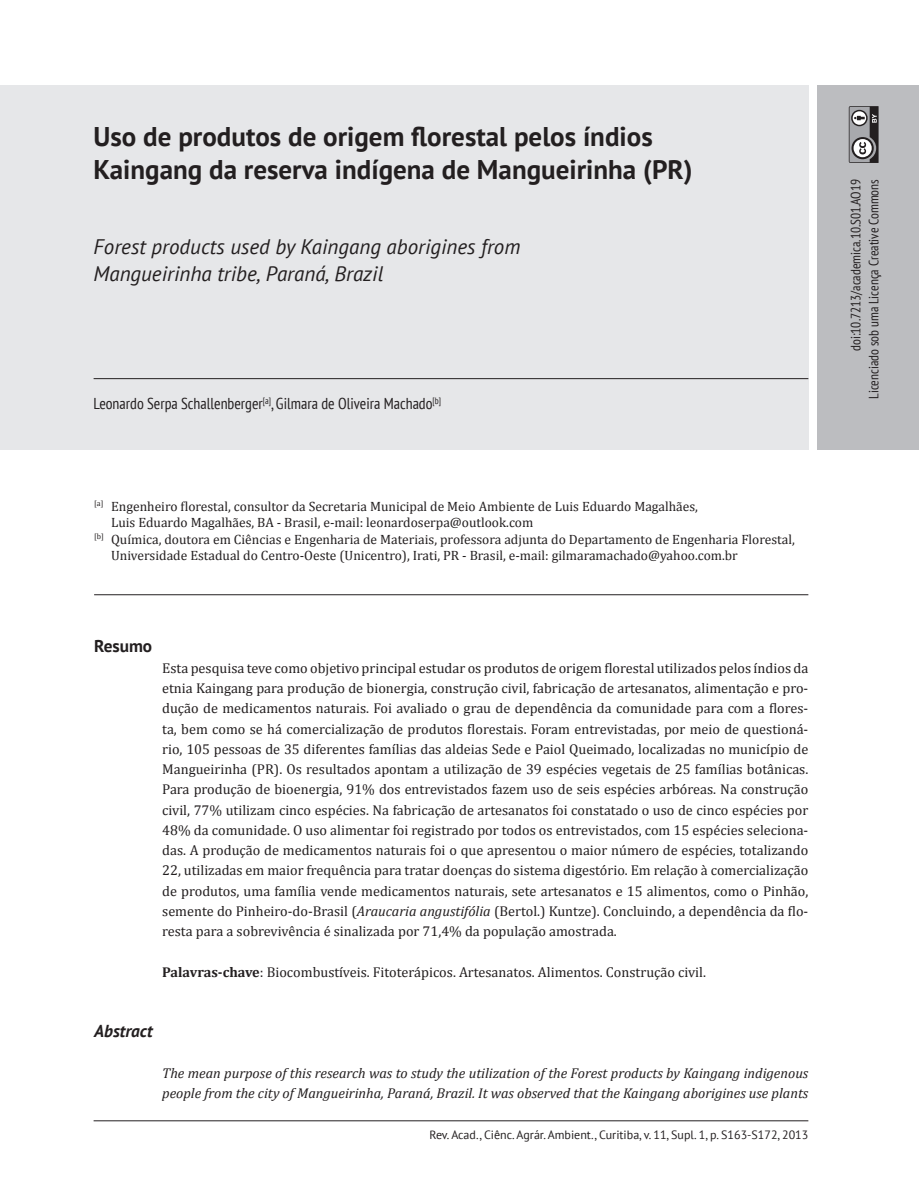
<style>
.page{position:relative;width:919px;height:1191px;background:#fff}
.page>*{position:absolute;margin:0;border:0;box-sizing:border-box;transform-origin:0 0}
.t1{font:700 27px/33px "PT Sans";color:#231f20}
.t2{font:italic 21px/27px "PT Sans";color:#231f20}
.t3{font:italic 700 17.25px "PT Sans";color:#231f20}
.t4{font:700 17.25px "PT Sans";color:#231f20}
.t5{font:condensed 15.75px "PT Sans";color:#231f20}
.t6{font:14.25px/20.2px "Cambria";color:#231f20;text-align:justify}
.t7{font:italic 14.25px/20.2px "Cambria";color:#231f20}
.t8{font:13.5px "Cambria";color:#231f20}
.t9{font:condensed 13.5px/18px "PT Sans";color:#231f20;text-align:right}
.t10{font:12px "PT Sans";color:#231f20}
.s1{font-style:italic}
.s2{font-weight:700}
</style>
<div class="page">
<hr style="left:94px;top:1120px;width:714px;height:1px;background:#231f20">
<div style="left:0;top:85px;width:808px;height:365px;background:#e6e7e9"></div>
<div style="left:816px;top:85px;width:102px;height:365px;background:#bcbdc0"></div>
<svg style="left:848px;top:106px;width:30px;height:57px;background:#838284"></svg>
<hr style="left:94px;top:378px;width:714px;height:1px;background:#231f20">
<hr style="left:94px;top:594px;width:714px;height:1px;background:#231f20">
<h1 class="t1" style="left:94px;top:119px;width:600px">Uso de produtos de origem florestal pelos índios<br>Kaingang da reserva indígena de Mangueirinha (PR)</h1>
<h2 class="t2" style="left:94px;top:233px;width:428px">Forest products used by Kaingang aborigines from<br>Mangueirinha tribe, Paraná, Brazil</h2>
<p class="t5" style="left:94px;top:394px;width:349px">Leonardo Serpa Schallenberger<sup>[a]</sup>, Gilmara de Oliveira Machado<sup>[b]</sup></p>
<p class="t8" style="left:94px;top:498px;width:605px"><sup>[a]</sup> Engenheiro florestal, consultor da Secretaria Municipal de Meio Ambiente de Luis Eduardo Magalhães,</p>
<p class="t8" style="left:111px;top:514px;width:423px">Luis Eduardo Magalhães, BA - Brasil, e-mail: leonardoserpa@outlook.com</p>
<p class="t8" style="left:94px;top:531px;width:702px"><sup>[b]</sup> Química, doutora em Ciências e Engenharia de Materiais, professora adjunta do Departamento de Engenharia Florestal,</p>
<p class="t8" style="left:111px;top:547px;width:628px">Universidade Estadual do Centro-Oeste (Unicentro), Irati, PR - Brasil, e-mail: gilmaramachado@yahoo.com.br</p>
<p class="t4" style="left:94px;top:635px;width:60px">Resumo</p>
<p class="t6" style="left:162px;top:657px;width:647px">Esta pesquisa teve como objetivo principal estudar os produtos de origem florestal utilizados pelos índios da etnia Kaingang para produção de bionergia, construção civil, fabricação de artesanatos, alimentação e pro&shy;dução de medicamentos naturais. Foi avaliado o grau de dependência da comunidade para com a flores&shy;ta, bem como se há comercialização de produtos florestais. Foram entrevistadas, por meio de questioná&shy;rio, 105 pessoas de 35 diferentes famílias das aldeias Sede e Paiol Queimado, localizadas no município de Mangueirinha (PR). Os resultados apontam a utilização de 39 espécies vegetais de 25 famílias botânicas.<br>Para produção de bioenergia, 91% dos entrevistados fazem uso de seis espécies arbóreas. Na construção civil, 77% utilizam cinco espécies. Na fabricação de artesanatos foi constatado o uso de cinco espécies por 48% da comunidade. O uso alimentar foi registrado por todos os entrevistados, com 15 espécies seleciona&shy;das. A produção de medicamentos naturais foi o que apresentou o maior número de espécies, totalizando 22, utilizadas em maior frequência para tratar doenças do sistema digestório. Em relação à comercialização de produtos, uma família vende medicamentos naturais, sete artesanatos e 15 alimentos, como o Pinhão, semente do Pinheiro-do-Brasil (<span class="s1">Araucaria angustifólia</span> (Bertol.) Kuntze). Concluindo, a dependência da flo&shy;resta para a sobrevivência é sinalizada por 71,4% da população amostrada.</p>
<p class="t6" style="left:162px;top:961px;width:545px"><span class="s2">Palavras-chave</span>: Biocombustíveis. Fitoterápicos. Artesanatos. Alimentos. Construção civil.</p>
<p class="t3" style="left:94px;top:1019px;width:60px">Abstract</p>
<p class="t7" style="left:162px;top:1062px;width:647px">The mean purpose of this research was to study the utilization of the Forest products by Kaingang indigenous people from the city of Mangueirinha, Paraná, Brazil. It was observed that the Kaingang aborigines use plants</p>
<p class="t10" style="left:429px;top:1126px;width:380px">Rev. Acad., Ciênc. Agrár. Ambient., Curitiba, v. 11, Supl. 1, p. S163-S172, 2013</p>
<p class="t9" style="left:846px;top:399px;width:221px;rotate:-90deg">doi:10.7213/academica.10.S01.AO19<br>Licenciado sob uma Licença Creative Commons</p>
</div>
